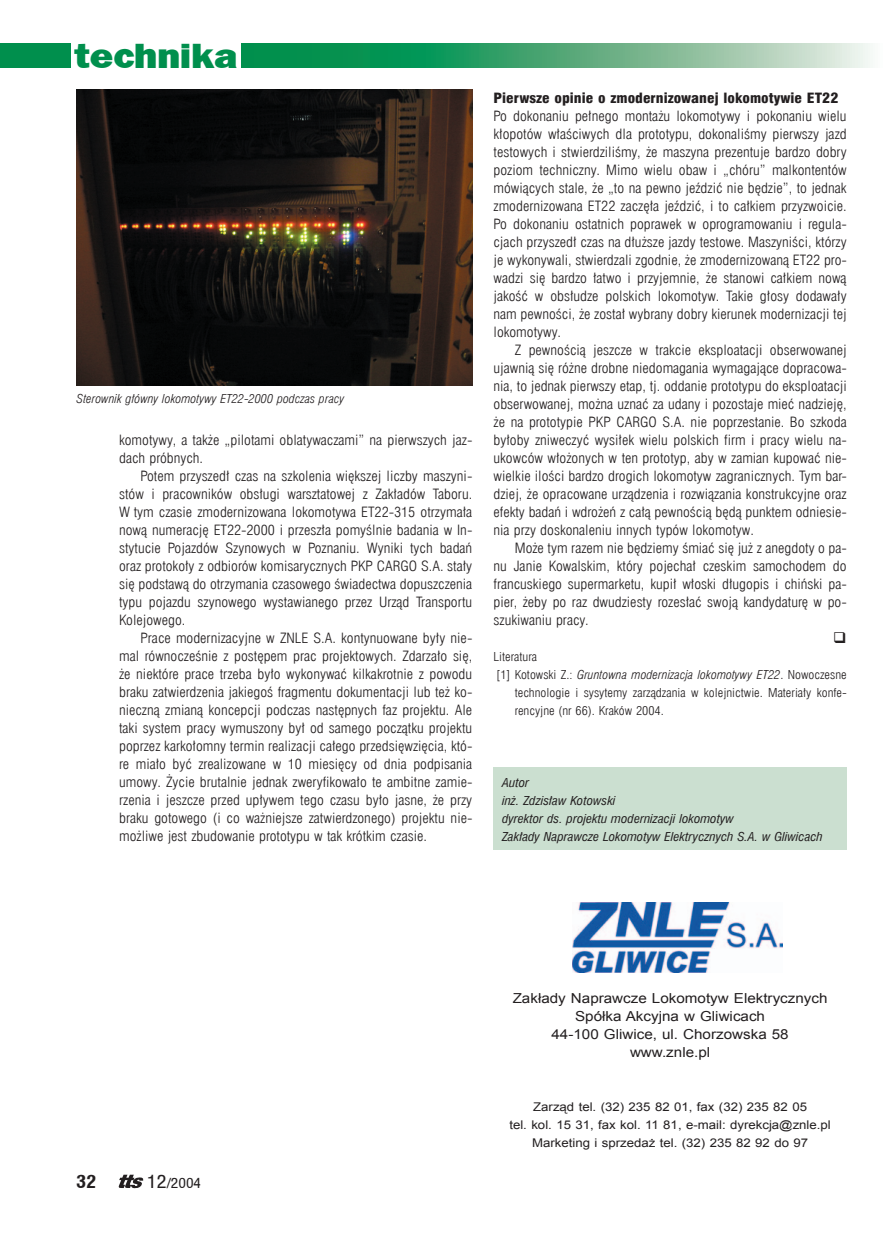
<style>
.page{position:relative;width:885px;height:1238px;background:#fff}
.page>*{position:absolute;margin:0;border:0;box-sizing:border-box;transform-origin:0 0}
.t1{font:36px "Frankfurt Goth Hvypl";color:#008f4d;scale:1.1 1}
.t2{font:700 18px "Switzerland Condpl";color:#231f20;scale:1.1 1}
.t3{font:13.8px/18px "Swis 721 Lt Cn EU Normal";color:#231f20;text-align:justify;scale:1.1 1}
.t4{font:13.8px/18px "Arial";color:#231f20;text-align:center;scale:1.1 1}
.t5{font:13.8px "Swis 721 Blk Cn EU Normal";color:#231f20;scale:1.1 1}
.t6{font:13.8px "Switzerland Condpl";color:#231f20;scale:1.1 1}
.t7{font:12px/18px "Arial";color:#231f20;text-align:center;scale:1.1 1}
.t8{font:12px/18px "Swis 721 Cn EU Italic";color:#231f20;scale:1.1 1}
.t9{font:12px "Swis 721 Lt Cn EU Italic";color:#231f20;scale:1.1 1}
.t10{font:12px/18px "Swis 721 Lt Cn EU Normal";color:#231f20;scale:1.1 1}
.s1{font-family:"Swis 721 Lt Cn EU Normal"}
.s2{font-size:18px}
</style>
<div class="page">
<div style="left:0;top:43px;width:70px;height:25px;background:#008f4d"></div>
<svg style="left:241px;top:43px;width:629px;height:25px;background:#58af82"></svg>
<svg style="left:119px;top:1174px;width:24px;height:13px"></svg>
<div style="left:493px;top:767px;width:353px;height:83px;background:#cbdfd0"></div>
<img style="left:77px;top:89px;width:395px;height:297px">
<img style="left:572px;top:902px;width:210px;height:70px">
<h1 class="t1" style="left:74px;top:34px;width:149px">technika</h1>
<p class="t9" style="left:77px;top:392px;width:245px">Sterownik główny lokomotywy ET22-2000 podczas pracy</p>
<p class="t3" style="left:119px;top:431px;width:322px">komotywy, a także „pilotami oblatywaczami” na pierwszych jaz&shy;dach próbnych.</p>
<p class="t3" style="left:119px;top:467px;width:322px;text-indent:21px">Potem przyszedł czas na szkolenia większej liczby maszyni&shy;stów i pracowników obsługi warsztatowej z Zakładów Taboru.<br>W tym czasie zmodernizowana lokomotywa ET22-315 otrzymała nową numerację ET22-2000 i przeszła pomyślnie badania w In&shy;stytucie Pojazdów Szynowych w Poznaniu. Wyniki tych badań oraz protokoły z odbiorów komisarycznych PKP CARGO S.A. stały się podstawą do otrzymania czasowego świadectwa dopuszczenia typu pojazdu szynowego wystawianego przez Urząd Transportu Kolejowego.</p>
<p class="t3" style="left:119px;top:629px;width:322px;text-indent:21px">Prace modernizacyjne w ZNLE S.A. kontynuowane były nie&shy;mal równocześnie z postępem prac projektowych. Zdarzało się, że niektóre prace trzeba było wykonywać kilkakrotnie z powodu braku zatwierdzenia jakiegoś fragmentu dokumentacji lub też ko&shy;nieczną zmianą koncepcji podczas następnych faz projektu. Ale taki system pracy wymuszony był od samego początku projektu poprzez karkołomny termin realizacji całego przedsięwzięcia, któ&shy;re miało być zrealizowane w 10 miesięcy od dnia podpisania umowy. Życie brutalnie jednak zweryfikowało te ambitne zamie&shy;rzenia i jeszcze przed upływem tego czasu było jasne, że przy braku gotowego (i co ważniejsze zatwierdzonego) projektu nie&shy;możliwe jest zbudowanie prototypu w tak krótkim czasie.</p>
<p class="t5" style="left:493px;top:89px;width:315px">Pierwsze opinie o zmodernizowanej lokomotywie ET22</p>
<p class="t3" style="left:493px;top:107px;width:322px">Po dokonaniu pełnego montażu lokomotywy i pokonaniu wielu kłopotów właściwych dla prototypu, dokonaliśmy pierwszy jazd testowych i stwierdziliśmy, że maszyna prezentuje bardzo dobry poziom techniczny. Mimo wielu obaw i „chóru” malkontentów mówiących stale, że „to na pewno jeździć nie będzie”, to jednak zmodernizowana ET22 zaczęła jeździć, i to całkiem przyzwoicie.<br>Po dokonaniu ostatnich poprawek w oprogramowaniu i regula&shy;cjach przyszedł czas na dłuższe jazdy testowe. Maszyniści, którzy je wykonywali, stwierdzali zgodnie, że zmodernizowaną ET22 pro&shy;wadzi się bardzo łatwo i przyjemnie, że stanowi całkiem nową jakość w obsłudze polskich lokomotyw. Takie głosy dodawały nam pewności, że został wybrany dobry kierunek modernizacji tej lokomotywy.</p>
<p class="t3" style="left:493px;top:341px;width:322px;text-indent:21px">Z pewnością jeszcze w trakcie eksploatacji obserwowanej ujawnią się różne drobne niedomagania wymagające dopracowa&shy;nia, to jednak pierwszy etap, tj. oddanie prototypu do eksploatacji obserwowanej, można uznać za udany i pozostaje mieć nadzieję, że na prototypie PKP CARGO S.A. nie poprzestanie. Bo szkoda byłoby zniweczyć wysiłek wielu polskich firm i pracy wielu na&shy;ukowców włożonych w ten prototyp, aby w zamian kupować nie&shy;wielkie ilości bardzo drogich lokomotyw zagranicznych. Tym bar&shy;dziej, że opracowane urządzenia i rozwiązania konstrukcyjne oraz efekty badań i wdrożeń z całą pewnością będą punktem odniesie&shy;nia przy doskonaleniu innych typów lokomotyw.</p>
<p class="t3" style="left:493px;top:539px;width:322px;text-indent:21px">Może tym razem nie będziemy śmiać się już z anegdoty o pa&shy;nu Janie Kowalskim, który pojechał czeskim samochodem do francuskiego supermarketu, kupił włoski długopis i chiński pa&shy;pier, żeby po raz dwudziesty rozesłać swoją kandydaturę w po&shy;szukiwaniu pracy.</p>
<p class="t10" style="left:493px;top:648px;width:41px">Literatura</p>
<p class="t9" style="left:496px;top:667px;width:320px"><span class="s1">[1] Kotowski Z.:</span> Gruntowna modernizacja lokomotywy ET22<span class="s1">. Nowoczesne</span></p>
<p class="t10" style="left:514px;top:684px;width:303px">technologie i sysytemy zarządzania w kolejnictwie. Materiały konfe&shy;rencyjne (nr 66). Kraków 2004.</p>
<p class="t8" style="left:502px;top:774px;width:293px">Autor<br>inż. Zdzisław Kotowski<br>dyrektor ds. projektu modernizacji lokomotyw<br>Zakłady Naprawcze Lokomotyw Elektrycznych S.A. w Gliwicach</p>
<h2 class="t2" style="left:77px;top:1170px;width:20px">32</h2>
<p class="t6" style="left:147px;top:1173px;width:51px"><span class="s2">12</span>/2004</p>
<p class="t4" style="left:512px;top:989px;width:288px">Zakłady Naprawcze Lokomotyw Elektrycznych<br>Spółka Akcyjna w Gliwicach<br>44-100 Gliwice, ul. Chorzowska 58 www.znle.pl</p>
<p class="t7" style="left:509px;top:1098px;width:294px">Zarząd tel. (32) 235 82 01, fax (32) 235 82 05<br>tel. kol. 15 31, fax kol. 11 81, e-mail: dyrekcja@znle.pl<br>Marketing i sprzedaż tel. (32) 235 82 92 do 97</p>
</div>
